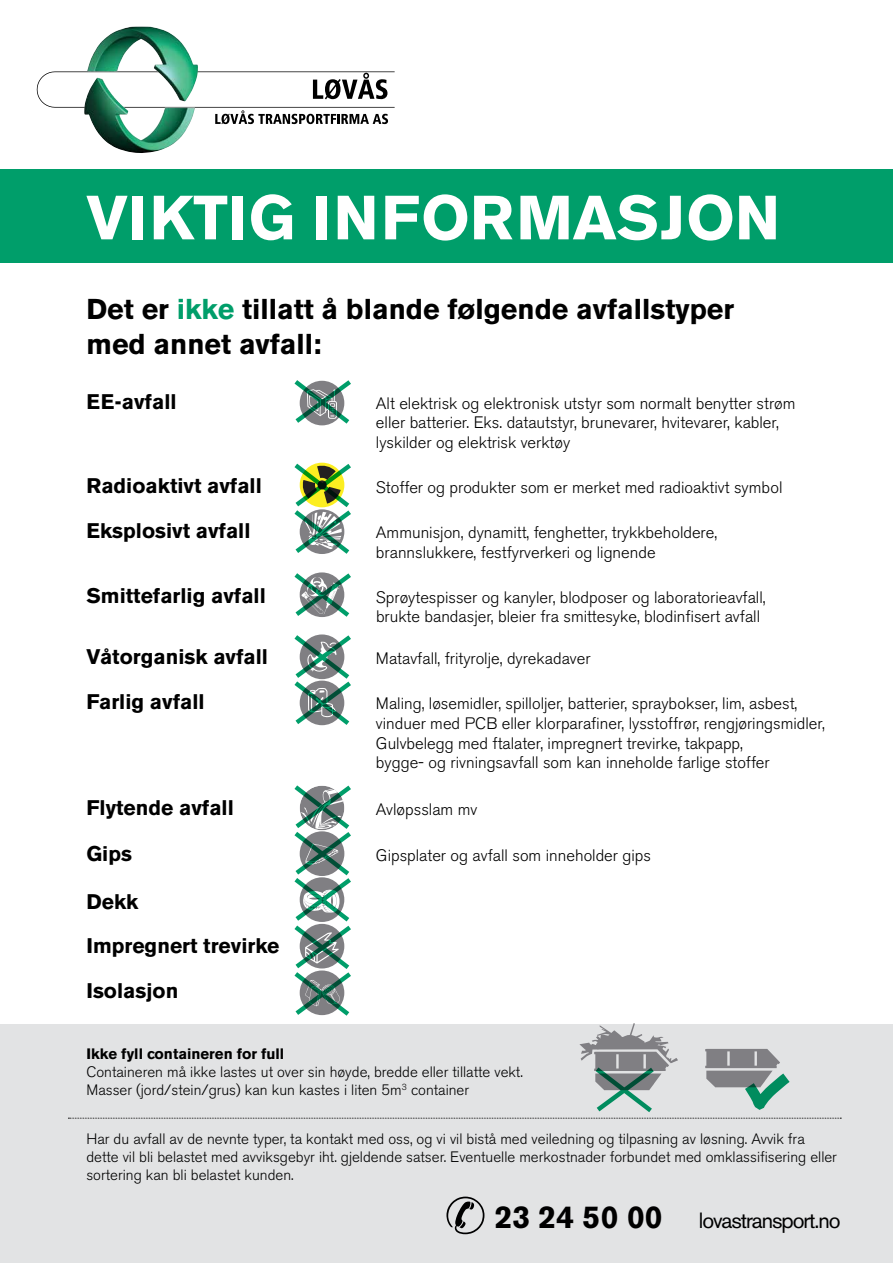
<style>
.page{position:relative;width:893px;height:1263px;background:#fff}
.page>*{position:absolute;margin:0;border:0;box-sizing:border-box;transform-origin:0 0}
.t1{font:700 61.8px "Akzidenz Grotesk BE";letter-spacing:.02em;color:#fff}
.t2{font:700 31.5px "Akzidenz Grotesk BE";color:#000}
.t3{font:700 28.5px/34.2px "Akzidenz Grotesk BE";color:#000}
.t4{font:21.9px "Akzidenz Grotesk BE";letter-spacing:-.05em;color:#000}
.t5{font:700 21px/44.7px "Akzidenz Grotesk BE";color:#000}
.t6{font:300 16.5px/19.8px "Akzidenz Grotesk BE";color:#000}
.t7{font:300 15px/18px "Akzidenz Grotesk BE";color:#000}
.t8{font:700 15px "Akzidenz Grotesk BE";color:#000}
.s1{color:#009e6a}
</style>
<div class="page">
<div style="left:0;top:170px;width:893px;height:93px;background:#009e6a"></div>
<div style="left:0;top:1025px;width:893px;height:238px;background:#e2e3e4"></div>
<svg style="left:37px;top:71px;width:358px;height:53px"></svg>
<img style="left:84px;top:27px;width:114px;height:126px">
<svg style="left:294px;top:380px;width:57px;height:46px"></svg>
<svg style="left:294px;top:462px;width:57px;height:92px"></svg>
<svg style="left:294px;top:572px;width:57px;height:45px"></svg>
<svg style="left:294px;top:634px;width:57px;height:92px"></svg>
<svg style="left:446px;top:1196px;width:38px;height:38px"></svg>
<svg style="left:68px;top:785px;width:773px;height:334px"></svg>
<h1 class="t1" style="left:86px;top:182px;width:695px">VIKTIG INFORMASJON</h1>
<h3 class="t3" style="left:86px;top:293px;width:649px">Det er <span class="s1">ikke</span> tillatt å blande følgende avfallstyper med annet avfall:</h3>
<p class="t5" style="left:86px;top:379px;width:92px">EE-avfall</p>
<p class="t6" style="left:376px;top:393px;width:421px">Alt elektrisk og elektronisk utstyr som normalt benytter strøm eller batterier. Eks. datautstyr, brunevarer, hvitevarer, kabler, lyskilder og elektrisk verktøy</p>
<p class="t5" style="left:86px;top:463px;width:177px">Radioaktivt avfall</p>
<p class="t6" style="left:376px;top:478px;width:408px">Stoffer og produkter som er merket med radioaktivt symbol</p>
<p class="t5" style="left:86px;top:508px;width:166px">Eksplosivt avfall</p>
<p class="t6" style="left:376px;top:522px;width:343px">Ammunisjon, dynamitt, fenghetter, trykkbeholdere, brannslukkere, festfyrverkeri og lignende</p>
<p class="t5" style="left:86px;top:573px;width:181px">Smittefarlig avfall</p>
<p class="t6" style="left:376px;top:587px;width:391px">Sprøytespisser og kanyler, blodposer og laboratorieavfall, brukte bandasjer, bleier fra smittesyke, blodinfisert avfall</p>
<p class="t5" style="left:86px;top:634px;width:183px">Våtorganisk avfall</p>
<p class="t6" style="left:376px;top:649px;width:216px">Matavfall, frityrolje, dyrekadaver</p>
<p class="t5" style="left:86px;top:679px;width:120px">Farlig avfall</p>
<p class="t6" style="left:376px;top:694px;width:450px">Maling, løsemidler, spilloljer, batterier, spraybokser, lim, asbest, vinduer med PCB eller klorparafiner, lysstoffrør, rengjøringsmidler, Gulvbelegg med ftalater, impregnert trevirke, takpapp,<br>bygge- og rivningsavfall som kan inneholde farlige stoffer</p>
<p class="t5" style="left:86px;top:785px;width:149px">Flytende avfall</p>
<p class="t6" style="left:376px;top:799px;width:103px">Avløpsslam mv</p>
<p class="t5" style="left:86px;top:831px;width:47px">Gips</p>
<p class="t6" style="left:376px;top:845px;width:277px">Gipsplater og avfall som inneholder gips</p>
<p class="t5" style="left:86px;top:879px;width:194px">Dekk<br>Impregnert trevirke<br>Isolasjon</p>
<p class="t8" style="left:86px;top:1045px;width:199px">Ikke fyll containeren for full</p>
<p class="t7" style="left:86px;top:1063px;width:438px">Containeren må ikke lastes ut over sin høyde, bredde eller tillatte vekt.<br>Masser (jord/stein/grus) kan kun kastes i liten 5m<sup>3</sup> container</p>
<p class="t7" style="left:86px;top:1130px;width:752px">Har du avfall av de nevnte typer, ta kontakt med oss, og vi vil bistå med veiledning og tilpasning av løsning. Avvik fra dette vil bli belastet med avviksgebyr iht. gjeldende satser. Eventuelle merkostnader forbundet med omklassifisering eller sortering kan bli belastet kunden.</p>
<h2 class="t2" style="left:495px;top:1199px;width:169px">23 24 50 00</h2>
<h3 class="t4" style="left:699px;top:1207px;width:143px">lovastransport.no</h3>
</div>
